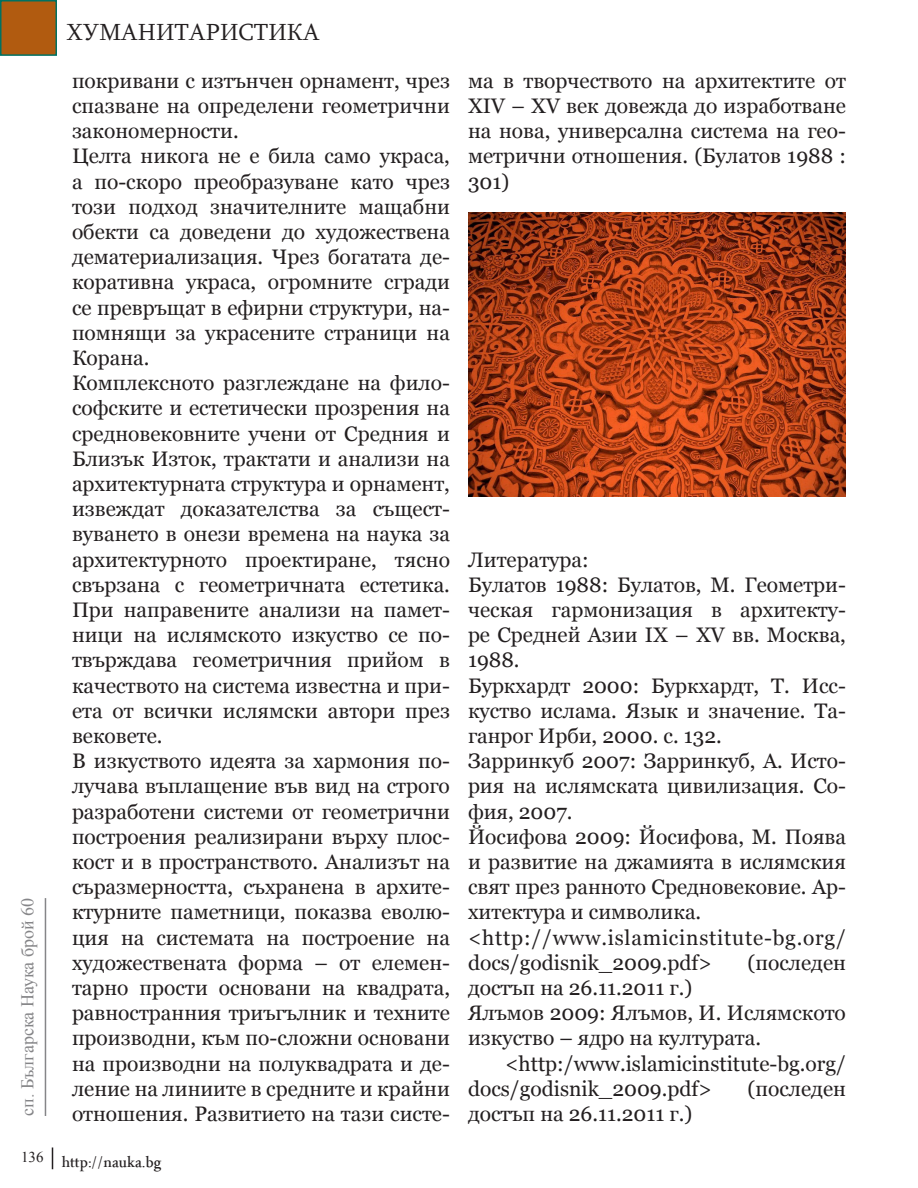
<style>
.page{position:relative;width:918px;height:1188px;background:#fff}
.page>*{position:absolute;margin:0;border:0;box-sizing:border-box;transform-origin:0 0}
.t1{font:23.85px "Sylfaen";color:#231f20}
.t2{font:22.5px "Microsoft Uighur";color:#231f20}
.t3{font:21px/25.2px "Georgia";color:#231f20;text-align:justify}
.t4{font:21px/25.2px "Georgia";letter-spacing:.035em;color:#231f20}
.t5{font:18px "Times New Roman";color:#6b6b6e}
.t6{font:15px "Times New Roman";color:#231f20}
</style>
<div class="page">
<svg style="left:52px;top:1148px;width:1px;height:21px"></svg>
<hr style="left:45px;top:898px;width:1px;height:218px;background:#6b6b6e">
<img style="left:468px;top:213px;width:378px;height:283px">
<div style="left:1px;top:1px;width:55px;height:54px;background:#b15b10"></div>
<div style="left:0;top:0;width:57px;height:56px;border:2px solid #007161"></div>
<p class="t5" style="left:15px;top:1116px;width:219px;rotate:-90deg">сп. Българска Наука брой 60</p>
<p class="t6" style="left:21px;top:1147px;width:24px">136</p>
<p class="t1" style="left:67px;top:16px;width:255px">ХУМАНИТАРИСТИКА</p>
<p class="t3" style="left:72px;top:68px;width:379px">покривани с изтънчен орнамент, чрез спазване на определени геометрични закономерности.</p>
<p class="t3" style="left:72px;top:144px;width:379px">Целта никога не е била само украса, а по-скоро преобразуване като чрез този подход значителните мащабни обекти са доведени до художествена дематериализация. Чрез богатата де&shy;коративна украса, огромните сгради се превръщат в ефирни структури, на&shy;помнящи за украсените страници на Корана.</p>
<p class="t3" style="left:72px;top:371px;width:380px">Комплексното разглеждане на фило&shy;софските и естетически прозрения на средновековните учени от Средния и Близък Изток, трактати и анализи на архитектурната структура и орнамент, извеждат доказателства за същест&shy;вуването в онези времена на наука за архитектурното проектиране, тясно свързана с геометричната естетика.<br>При направените анализи на памет&shy;ници на ислямското изкуство се по&shy;твърждава геометричния прийом в качеството на система известна и при&shy;ета от всички ислямски автори през вековете.</p>
<p class="t3" style="left:72px;top:749px;width:380px">В изкуството идеята за хармония по&shy;лучава въплащение във вид на строго разработени системи от геометрични построения реализирани върху плос&shy;кост и в пространството. Анализът на съразмерността, съхранена в архите&shy;ктурните паметници, показва еволю&shy;ция на системата на построение на художествената форма – от елемен&shy;тарно прости основани на квадрата, равностранния триъгълник и техните производни, към по-сложни основани на производни на полуквадрата и де&shy;ление на линиите в средните и крайни отношения. Развитието на тази систе-</p>
<p class="t2" style="left:62px;top:1146px;width:101px">http://nauka.bg</p>
<p class="t3" style="left:468px;top:68px;width:380px">ма в творчеството на архитектите от ХIV – XV век довежда до изработване на нова, универсална система на гео&shy;метрични отношения. (Булатов 1988 :<br>301)</p>
<p class="t3" style="left:468px;top:547px;width:122px">Литература:</p>
<p class="t3" style="left:468px;top:572px;width:379px">Булатов 1988: Булатов, М. Геометри&shy;ческая гармонизация в архитекту&shy;ре Средней Азии IX – XV вв. Москва, 1988.</p>
<p class="t3" style="left:468px;top:673px;width:379px">Буркхардт 2000: Буркхардт, Т. Исс&shy;куство ислама. Язык и значение. Та&shy;ганрог Ирби, 2000. с. 132.</p>
<p class="t3" style="left:468px;top:749px;width:379px">Зарринкуб 2007: Зарринкуб, А. Исто&shy;рия на ислямската цивилизация. Со&shy;фия, 2007.</p>
<p class="t3" style="left:468px;top:824px;width:379px">Йосифова 2009: Йосифова, М. Поява и развитие на джамията в ислямския свят през ранното Средновековие. Ар&shy;хитектура и символика.</p>
<p class="t4" style="left:468px;top:925px;width:379px">&lt;http://www.islamicinstitute-bg.org/ docs/godisnik_2009.pdf&gt;</p>
<p class="t3" style="left:748px;top:950px;width:100px">(последен</p>
<p class="t3" style="left:468px;top:976px;width:226px">достъп на 26.11.2011 г.)</p>
<p class="t3" style="left:468px;top:1001px;width:379px">Ялъмов 2009: Ялъмов, И. Ислямското изкуство – ядро на културата.</p>
<p class="t3" style="left:468px;top:1051px;width:379px;text-indent:37px">&lt;http:/www.islamicinstitute-bg.org/ docs/godisnik_2009.pdf&gt;</p>
<p class="t3" style="left:748px;top:1076px;width:100px">(последен</p>
<p class="t3" style="left:468px;top:1102px;width:226px">достъп на 26.11.2011 г.)</p>
</div>
